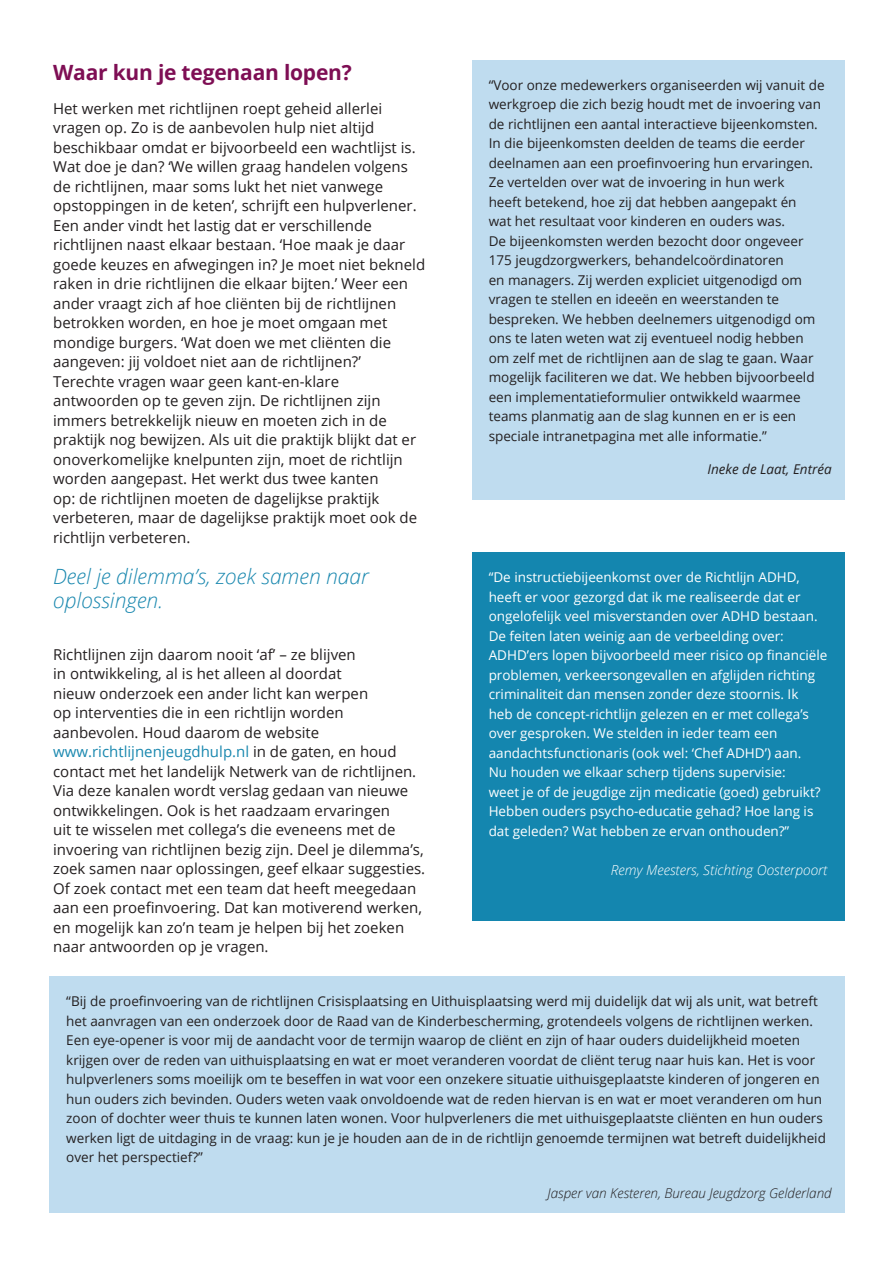
<style>
.page{position:relative;width:893px;height:1263px;background:#fff}
.page>*{position:absolute;margin:0;border:0;box-sizing:border-box;transform-origin:0 0}
.t1{font:italic 300 21px/24.2px "Open Sans";color:#1a88af}
.t2{font:700 21px "Open Sans";letter-spacing:-.01em;color:#7e0e54}
.t3{font:15px/19.5px "Open Sans";color:#231f20}
.t4{font:italic 300 13.8px "Open Sans";color:#fff}
.t5{font:13.5px/19.5px "Open Sans";color:#231f20}
.t6{font:13.5px/19.5px "Open Sans";color:#fff}
.t7{font:italic 300 13.5px "Open Sans";color:#231f20}
.t8{font:italic 13.5px "Open Sans";color:#231f20}
.s1{color:#1a88af}
</style>
<div class="page">
<div style="left:472px;top:60px;width:372px;height:440px;background:#bfdcef"></div>
<div style="left:472px;top:552px;width:372px;height:369px;background:#1486af"></div>
<div style="left:49px;top:976px;width:795px;height:236px;background:#bfdcef"></div>
<p class="t2" style="left:53px;top:57px;width:300px">Waar kun je tegenaan lopen?</p>
<p class="t3" style="left:53px;top:98px;width:374px">Het werken met richtlijnen roept geheid allerlei vragen op. Zo is de aanbevolen hulp niet altijd beschikbaar omdat er bijvoorbeeld een wachtlijst is.<br>Wat doe je dan? ‘We willen graag handelen volgens de richtlijnen, maar soms lukt het niet vanwege opstoppingen in de keten’, schrijft een hulpverlener.<br>Een ander vindt het lastig dat er verschillende richtlijnen naast elkaar bestaan. ‘Hoe maak je daar goede keuzes en afwegingen in? Je moet niet bekneld raken in drie richtlijnen die elkaar bijten.’ Weer een ander vraagt zich af hoe cliënten bij de richtlijnen betrokken worden, en hoe je moet omgaan met mondige burgers. ‘Wat doen we met cliënten die aangeven: jij voldoet niet aan de richtlijnen?’ Terechte vragen waar geen kant-en-klare antwoorden op te geven zijn. De richtlijnen zijn immers betrekkelijk nieuw en moeten zich in de praktijk nog bewijzen. Als uit die praktijk blijkt dat er onoverkomelijke knelpunten zijn, moet de richtlijn worden aangepast. Het werkt dus twee kanten<br>op: de richtlijnen moeten de dagelijkse praktijk verbeteren, maar de dagelijkse praktijk moet ook de richtlijn verbeteren.</p>
<p class="t1" style="left:53px;top:563px;width:317px">Deel je dilemma’s, zoek samen naar oplossingen.</p>
<p class="t3" style="left:53px;top:644px;width:374px">Richtlijnen zijn daarom nooit ‘af’ – ze blijven<br>in ontwikkeling, al is het alleen al doordat<br>nieuw onderzoek een ander licht kan werpen<br>op interventies die in een richtlijn worden aanbevolen. Houd daarom de website <span class="s1">www.richtlijnenjeugdhulp.nl</span> in de gaten, en houd contact met het landelijk Netwerk van de richtlijnen.<br>Via deze kanalen wordt verslag gedaan van nieuwe ontwikkelingen. Ook is het raadzaam ervaringen<br>uit te wisselen met collega’s die eveneens met de invoering van richtlijnen bezig zijn. Deel je dilemma’s, zoek samen naar oplossingen, geef elkaar suggesties.<br>Of zoek contact met een team dat heeft meegedaan aan een proefinvoering. Dat kan motiverend werken, en mogelijk kan zo’n team je helpen bij het zoeken naar antwoorden op je vragen.</p>
<p class="t5" style="left:489px;top:75px;width:337px">“Voor onze medewerkers organiseerden wij vanuit de werkgroep die zich bezig houdt met de invoering van de richtlijnen een aantal interactieve bijeenkomsten.<br>In die bijeenkomsten deelden de teams die eerder deelnamen aan een proefinvoering hun ervaringen.<br>Ze vertelden over wat de invoering in hun werk<br>heeft betekend, hoe zij dat hebben aangepakt én<br>wat het resultaat voor kinderen en ouders was.<br>De bijeenkomsten werden bezocht door ongeveer 175 jeugdzorgwerkers, behandelcoördinatoren<br>en managers. Zij werden expliciet uitgenodigd om vragen te stellen en ideeën en weerstanden te bespreken. We hebben deelnemers uitgenodigd om ons te laten weten wat zij eventueel nodig hebben om zelf met de richtlijnen aan de slag te gaan. Waar mogelijk faciliteren we dat. We hebben bijvoorbeeld een implementatieformulier ontwikkeld waarmee teams planmatig aan de slag kunnen en er is een speciale intranetpagina met alle informatie.”</p>
<p class="t8" style="left:707px;top:460px;width:126px">Ineke de Laat, Entréa</p>
<p class="t6" style="left:489px;top:567px;width:340px">“De instructiebijeenkomst over de Richtlijn ADHD, heeft er voor gezorgd dat ik me realiseerde dat er ongelofelijk veel misverstanden over ADHD bestaan.<br>De feiten laten weinig aan de verbeelding over:<br>ADHD’ers lopen bijvoorbeeld meer risico op financiële problemen, verkeersongevallen en afglijden richting criminaliteit dan mensen zonder deze stoornis. Ik<br>heb de concept-richtlijn gelezen en er met collega’s over gesproken. We stelden in ieder team een aandachtsfunctionaris (ook wel: ‘Chef ADHD’) aan.<br>Nu houden we elkaar scherp tijdens supervisie:<br>weet je of de jeugdige zijn medicatie (goed) gebruikt?<br>Hebben ouders psycho-educatie gehad? Hoe lang is dat geleden? Wat hebben ze ervan onthouden?”</p>
<p class="t4" style="left:611px;top:860px;width:218px">Remy Meesters, Stichting Oosterpoort</p>
<p class="t5" style="left:66px;top:991px;width:761px">“Bij de proefinvoering van de richtlijnen Crisisplaatsing en Uithuisplaatsing werd mij duidelijk dat wij als unit, wat betreft het aanvragen van een onderzoek door de Raad van de Kinderbescherming, grotendeels volgens de richtlijnen werken.<br>Een eye-opener is voor mij de aandacht voor de termijn waarop de cliënt en zijn of haar ouders duidelijkheid moeten krijgen over de reden van uithuisplaatsing en wat er moet veranderen voordat de cliënt terug naar huis kan. Het is voor hulpverleners soms moeilijk om te beseffen in wat voor een onzekere situatie uithuisgeplaatste kinderen of jongeren en hun ouders zich bevinden. Ouders weten vaak onvoldoende wat de reden hiervan is en wat er moet veranderen om hun zoon of dochter weer thuis te kunnen laten wonen. Voor hulpverleners die met uithuisgeplaatste cliënten en hun ouders werken ligt de uitdaging in de vraag: kun je je houden aan de in de richtlijn genoemde termijnen wat betreft duidelijkheid over het perspectief?”</p>
<p class="t7" style="left:548px;top:1184px;width:286px">Jasper van Kesteren, Bureau Jeugdzorg Gelderland</p>
</div>
